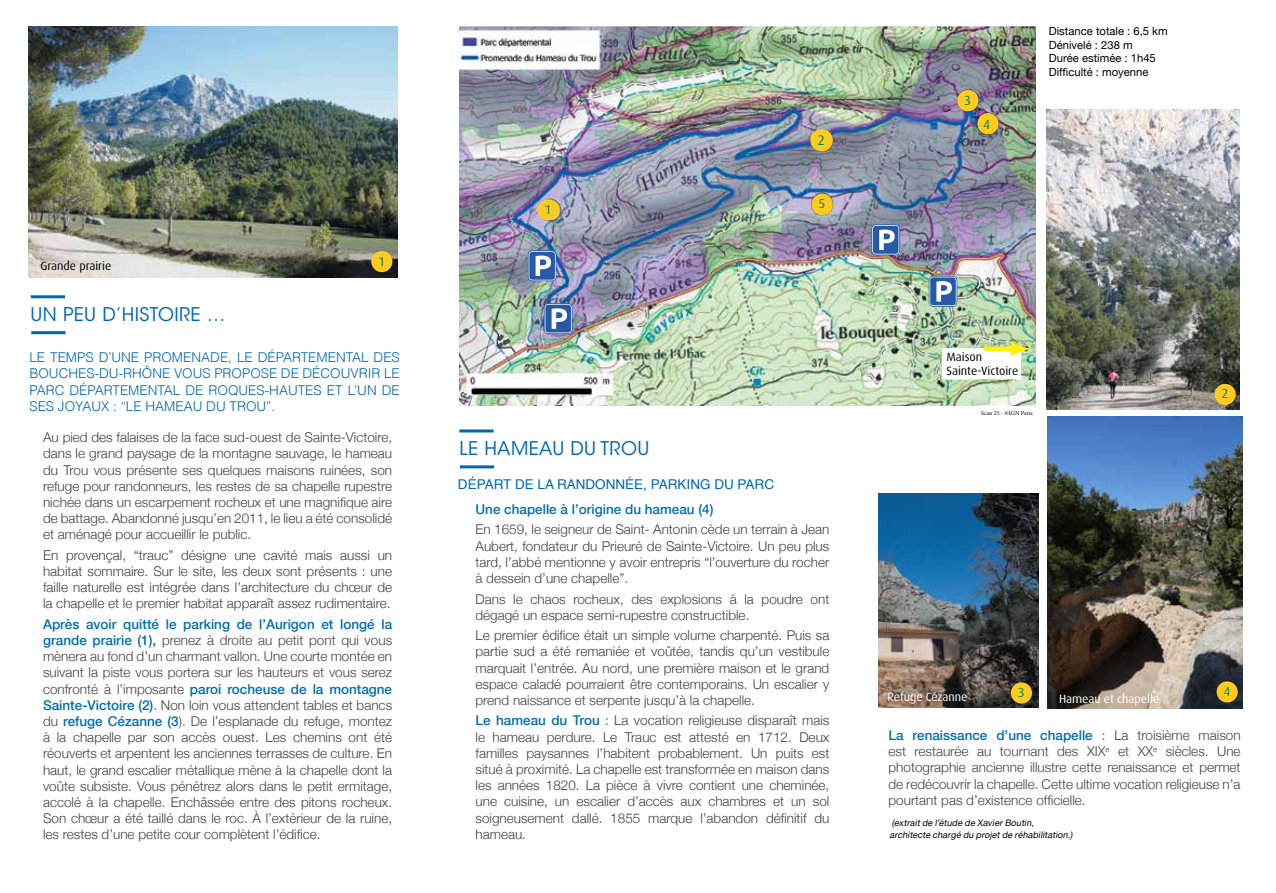
<style>
.page{position:relative;width:1276px;height:893px;background:#fff}
.page>*{position:absolute;margin:0;border:0;box-sizing:border-box;transform-origin:0 0}
.t1{font:18.75px "ITC Avant Garde Std";letter-spacing:.02em;color:#0066b3}
.t2{font:14.1px "Dax";color:#008944}
.t3{font:300 13.5px/16.2px "Helvetica Neue";color:#414042;text-align:justify}
.t4{font:300 13.5px/16.5px "Helvetica";color:#0066b3;text-align:justify}
.t5{font:13.5px "Helvetica";color:#0066b3}
.t6{font:500 13.5px "Helvetica Neue";color:#016fae}
.t7{font:13.2px "Dax";color:#008944}
.t8{font:12px/14.4px "Dax";color:#000}
.t9{font:12px "Dax";color:#fff}
.t10{font:11.25px/13.5px "Helvetica Neue";color:#000}
.t11{font:italic 9px/12px "Helvetica Neue";color:#000}
.t12{font:6px "Minion Pro";color:#000}
.s1{font-weight:500;color:#016fae}
</style>
<div class="page">
<img style="left:29px;top:26px;width:368px;height:251px">
<div style="left:371px;top:251px;width:21px;height:21px;background:#ffcb1f;border-radius:50%"></div>
<hr style="left:31px;top:331px;width:35px;height:3px;background:#0066b3">
<hr style="left:31px;top:295px;width:34px;height:3px;background:#0066b3">
<hr style="left:460px;top:465px;width:34px;height:3px;background:#0066b3">
<hr style="left:459px;top:429px;width:34px;height:3px;background:#0066b3">
<img style="left:459px;top:26px;width:576px;height:380px">
<div style="left:538px;top:199px;width:21px;height:21px;background:#ffcb1f;border-radius:50%"></div>
<div style="left:810px;top:129px;width:23px;height:22px;background:#ffcb1f;border-radius:50%"></div>
<div style="left:957px;top:90px;width:21px;height:21px;background:#ffcb1f;border-radius:50%"></div>
<div style="left:977px;top:113px;width:21px;height:21px;background:#ffcb1f;border-radius:50%"></div>
<div style="left:811px;top:194px;width:22px;height:21px;background:#ffcb1f;border-radius:50%"></div>
<div style="left:942px;top:348px;width:79px;height:31px;background:#fff;border:2px solid #fff"></div>
<hr style="left:984px;top:347px;width:33px;height:4px;background:#fff200">
<svg style="left:1008px;top:341px;width:21px;height:15px"></svg>
<div style="left:875px;top:229px;width:25px;height:25px;background:#dfdb18"></div>
<svg style="left:871px;top:224px;width:29px;height:31px"></svg>
<svg style="left:872px;top:225px;width:27px;height:29px"></svg>
<svg style="left:928px;top:276px;width:29px;height:31px"></svg>
<svg style="left:929px;top:277px;width:27px;height:29px"></svg>
<svg style="left:544px;top:303px;width:28px;height:31px"></svg>
<svg style="left:544px;top:304px;width:28px;height:29px"></svg>
<svg style="left:528px;top:250px;width:28px;height:31px"></svg>
<svg style="left:528px;top:251px;width:27px;height:29px"></svg>
<img style="left:1046px;top:110px;width:193px;height:300px">
<div style="left:1214px;top:384px;width:21px;height:21px;background:#ffcb1f;border-radius:50%"></div>
<img style="left:1047px;top:417px;width:195px;height:292px">
<div style="left:1216px;top:681px;width:21px;height:21px;background:#ffcb1f;border-radius:50%"></div>
<img style="left:878px;top:493px;width:161px;height:214px">
<div style="left:1011px;top:682px;width:21px;height:21px;background:#ffcb1f;border-radius:50%"></div>
<p class="t8" style="left:40px;top:259px;width:72px">Grande prairie</p>
<h1 class="t1" style="left:31px;top:303px;width:196px">UN PEU D’HISTOIRE …</h1>
<p class="t7" style="left:378px;top:254px;width:8px">1</p>
<p class="t4" style="left:29px;top:348px;width:372px">LE TEMPS D’UNE PROMENADE, LE DÉPARTEMENTAL DES BOUCHES-DU-RHÔNE VOUS PROPOSE DE DÉCOUVRIR LE PARC DÉPARTEMENTAL DE ROQUES-HAUTES ET L’UN DE SES JOYAUX : “LE HAMEAU DU TROU”.</p>
<p class="t3" style="left:43px;top:429px;width:351px">Au pied des falaises de la face sud-ouest de Sainte-Victoire, dans le grand paysage de la montagne sauvage, le hameau du Trou vous présente ses quelques maisons ruinées, son refuge pour randonneurs, les restes de sa chapelle rupestre nichée dans un escarpement rocheux et une magnifique aire de battage. Abandonné jusqu’en 2011, le lieu a été consolidé et aménagé pour accueillir le public.</p>
<p class="t3" style="left:43px;top:547px;width:351px">En provençal, “trauc” désigne une cavité mais aussi un habitat sommaire. Sur le site, les deux sont présents : une faille naturelle est intégrée dans l’architecture du chœur de la chapelle et le premier habitat apparaît assez rudimentaire.</p>
<p class="t3" style="left:43px;top:616px;width:351px"><span class="s1">Après avoir quitté le parking de l’Aurigon et longé la grande prairie (1),</span> prenez à droite au petit pont qui vous mènera au fond d’un charmant vallon. Une courte montée en suivant la piste vous portera sur les hauteurs et vous serez confronté à l’imposante <span class="s1">paroi rocheuse de la montagne Sainte-Victoire (2)</span>. Non loin vous attendent tables et bancs du <span class="s1">refuge Cézanne (3</span>). De l’esplanade du refuge, montez à la chapelle par son accès ouest. Les chemins ont été réouverts et arpentent les anciennes terrasses de culture. En haut, le grand escalier métallique mène à la chapelle dont la voûte subsiste. Vous pénétrez alors dans le petit ermitage, accolé à la chapelle. Enchâssée entre des pitons rocheux.<br>Son chœur a été taillé dans le roc. À l’extérieur de la ruine, les restes d’une petite cour complètent l’édifice.</p>
<p class="t7" style="left:544px;top:202px;width:8px">1</p>
<p class="t2" style="left:817px;top:132px;width:9px">2</p>
<p class="t7" style="left:818px;top:197px;width:8px">5</p>
<h1 class="t1" style="left:459px;top:437px;width:191px">LE HAMEAU DU TROU</h1>
<p class="t5" style="left:458px;top:474px;width:318px">DÉPART DE LA RANDONNÉE, PARKING DU PARC</p>
<p class="t6" style="left:475px;top:501px;width:239px">Une chapelle à l’origine du hameau (4)</p>
<p class="t3" style="left:475px;top:521px;width:355px">En 1659, le seigneur de Saint- Antonin cède un terrain à Jean Aubert, fondateur du Prieuré de Sainte-Victoire. Un peu plus tard, l’abbé mentionne y avoir entrepris “l’ouverture du rocher à dessein d’une chapelle”.</p>
<p class="t3" style="left:475px;top:590px;width:355px">Dans le chaos rocheux, des explosions à la poudre ont dégagé un espace semi-rupestre constructible.</p>
<p class="t3" style="left:475px;top:627px;width:355px">Le premier édifice était un simple volume charpenté. Puis sa partie sud a été remaniée et voûtée, tandis qu’un vestibule marquait l’entrée. Au nord, une première maison et le grand espace caladé pourraient être contemporains. Un escalier y prend naissance et serpente jusqu’à la chapelle.</p>
<p class="t3" style="left:475px;top:712px;width:355px"><span class="s1">Le hameau du Trou</span> : La vocation religieuse disparaît mais le hameau perdure. Le Trauc est attesté en 1712. Deux familles paysannes l’habitent probablement. Un puits est situé à proximité. La chapelle est transformée en maison dans les années 1820. La pièce à vivre contient une cheminée, une cuisine, un escalier d’accès aux chambres et un sol soigneusement dallé. 1855 marque l’abandon définitif du hameau.</p>
<p class="t7" style="left:964px;top:93px;width:8px">3</p>
<p class="t7" style="left:983px;top:117px;width:8px">4</p>
<p class="t10" style="left:1049px;top:24px;width:120px">Distance totale : 6,5 km<br>Dénivelé : 238 m<br>Durée estimée : 1h45<br>Difficulté : moyenne</p>
<p class="t8" style="left:946px;top:350px;width:73px">Maison<br>Sainte-Victoire</p>
<p class="t12" style="left:981px;top:409px;width:53px">Scan 25 - ©IGN Paris</p>
<p class="t7" style="left:1221px;top:387px;width:8px">2</p>
<p class="t9" style="left:887px;top:690px;width:82px">Refuge Cézanne</p>
<p class="t7" style="left:1017px;top:685px;width:8px">3</p>
<p class="t9" style="left:1059px;top:692px;width:102px">Hameau et chapelle</p>
<p class="t7" style="left:1223px;top:684px;width:8px">4</p>
<p class="t3" style="left:888px;top:727px;width:354px"><span class="s1">La renaissance d’une chapelle</span> : La troisième maison est restaurée au tournant des XIX<sup>e</sup> et XX<sup>e</sup> siècles. Une photographie ancienne illustre cette renaissance et permet de redécouvrir la chapelle. Cette ultime vocation religieuse n’a pourtant pas d’existence officielle.</p>
<p class="t11" style="left:889px;top:816px;width:185px">(extraitde l’étude de XavierBoutin, architecte chargé du projetde réhabilitation.)</p>
</div>
